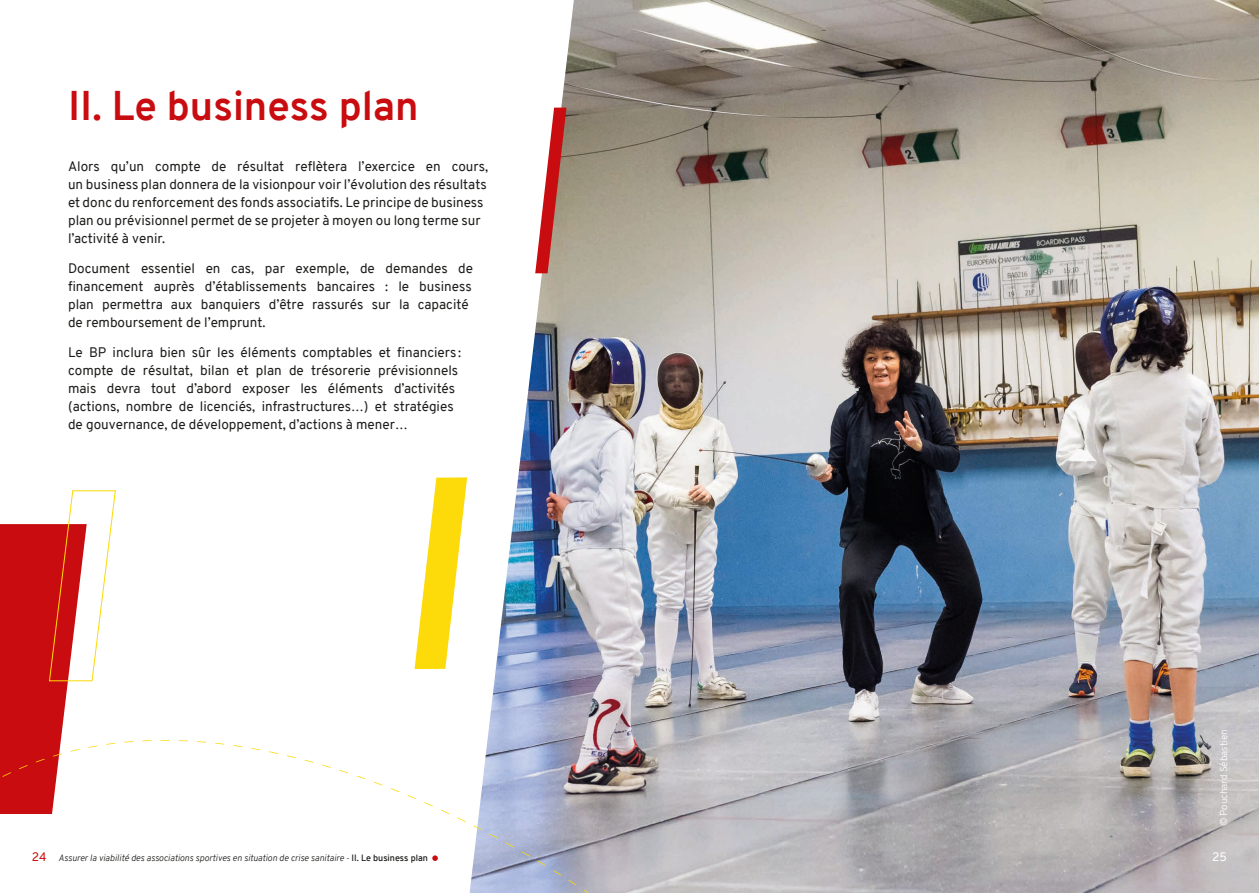
<style>
.page{position:relative;width:1259px;height:893px;background:#fff}
.page>*{position:absolute;margin:0;border:0;box-sizing:border-box;transform-origin:0 0}
.t1{font:700 40.5px "Overpass";color:#c90c0f}
.t2{font:13.5px/18px "Overpass";color:#1d1d1b}
.t3{font:12px "Overpass";color:#fff}
.t4{font:300 9.75px "Overpass";color:#fff}
.t5{font:italic 300 9px "Overpass";color:#1d1d1b}
.s1{font-weight:400;font-style:normal;font-size:12px;color:#c90c0f}
.s2{font-weight:600;font-style:normal}
</style>
<div class="page">
<svg style="left:0;top:490px;width:116px;height:250px"></svg>
<img style="left:487px;top:0;width:772px;height:893px">
<svg style="left:414px;top:477px;width:53px;height:192px"></svg>
<svg style="left:535px;top:108px;width:31px;height:165px"></svg>
<svg style="left:0;top:740px;width:621px;height:153px"></svg>
<h1 class="t1" style="left:68px;top:77px;width:352px">II. Le business plan</h1>
<p class="t2" style="left:68px;top:157px;width:422px">Alors qu’un compte de résultat reflètera l’exercice en cours, un business plan donnera de la visionpour voir l’évolution des résultats et donc du renforcement des fonds associatifs. Le principe de business plan ou prévisionnel permet de se projeter à moyen ou long terme sur l’activité à venir.</p>
<p class="t2" style="left:68px;top:259px;width:406px">Document essentiel en cas, par exemple, de demandes de financement auprès d’établissements bancaires : le business plan permettra aux banquiers d’être rassurés sur la capacité de remboursement de l’emprunt.</p>
<p class="t2" style="left:68px;top:343px;width:394px">Le BP inclura bien sûr les éléments comptables et financiers : compte de résultat, bilan et plan de trésorerie prévisionnels mais devra tout d’abord exposer les éléments d’activités (actions, nombre de licenciés, infrastructures…) et stratégies de gouvernance, de développement, d’actions à mener…</p>
<p class="t4" style="left:1216px;top:826px;width:98px;rotate:-90deg">© Pouchard Sébastien</p>
<p class="t5" style="left:32px;top:851px;width:397px"><span class="s1">24</span> Assurer la viabilité des associations sportives en situation de crise sanitaire - <span class="s2">II. Le business plan</span></p>
<p class="t3" style="left:1212px;top:848px;width:16px">25</p>
</div>
